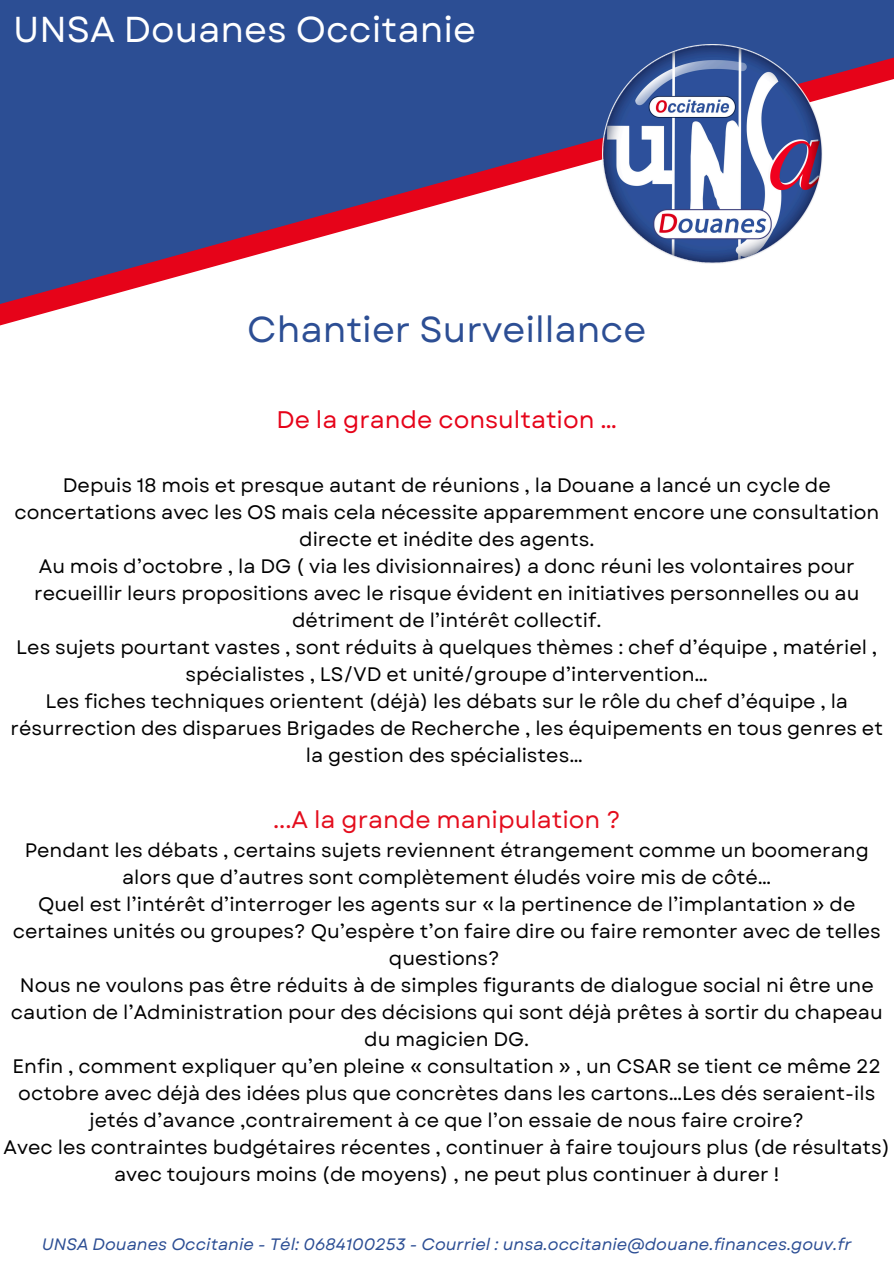
<style>
.page{position:relative;width:894px;height:1264px;background:#fff}
.page>*{position:absolute;margin:0;border:0;box-sizing:border-box;transform-origin:0 0}
.t1{font:36px "Garet";color:#fff}
.t2{font:36px "Garet";color:#2c4e94}
.t3{font:24px "Garet";color:#e40d1d}
.t4{font:24px "Garet";color:#e60319}
.t5{font:19.5px/27px "Garet";color:#000;text-align:center}
.t6{font:italic 16.5px "Garet";color:#2c4e94}
</style>
<div class="page">
<svg style="left:0;top:0;width:893px;height:309px;fill:#2c4e94"></svg>
<img style="left:602px;top:44px;width:220px;height:219px">
<p class="t1" style="left:13px;top:3px;width:464px">UNSA Douanes Occitanie</p>
<p class="t2" style="left:247px;top:303px;width:400px">Chantier Surveillance</p>
<h1 class="t4" style="left:276px;top:402px;width:342px">De la grande consultation …</h1>
<h2 class="t5" style="left:11px;top:472px;width:873px">Depuis 18 mois et presque autant de réunions , la Douane a lancé un cycle de concertations avec les OS mais cela nécessite apparemment encore une consultation directe et inédite des agents.<br>Au mois d’octobre , la DG ( via les divisionnaires) a donc réuni les volontaires pour recueillir leurs propositions avec le risque évident en initiatives personnelles ou au détriment de l’intérêt collectif.<br>Les sujets pourtant vastes , sont réduits à quelques thèmes : chef d’équipe , matériel , spécialistes , LS/VD et unité/groupe d’intervention…<br>Les fiches techniques orientent (déjà) les débats sur le rôle du chef d’équipe , la résurrection des disparues Brigades de Recherche , les équipements en tous genres et la gestion des spécialistes…</h2>
<h3 class="t3" style="left:273px;top:802px;width:349px">...A la grande manipulation ?</h3>
<h3 class="t5" style="left:4px;top:836px;width:887px">Pendant les débats , certains sujets reviennent étrangement comme un boomerang alors que d’autres sont complètement éludés voire mis de côté…<br>Quel est l’intérêt d’interroger les agents sur « la pertinence de l’implantation » de certaines unités ou groupes? Qu’espère t’on faire dire ou faire remonter avec de telles questions?<br>Nous ne voulons pas être réduits à de simples figurants de dialogue social ni être une caution de l’Administration pour des décisions qui sont déjà prêtes à sortir du chapeau du magicien DG.<br>Enfin , comment expliquer qu’en pleine « consultation » , un CSAR se tient ce même 22 octobre avec déjà des idées plus que concrètes dans les cartons…Les dés seraient-ils jetés d’avance ,contrairement à ce que l’on essaie de nous faire croire?<br>Avec les contraintes budgétaires récentes , continuer à faire toujours plus (de résultats) avec toujours moins (de moyens) , ne peut plus continuer à durer !</h3>
<h1 class="t6" style="left:42px;top:1232px;width:811px">UNSA Douanes Occitanie - Tél: 0684100253 - Courriel : unsa.occitanie@douane.finances.gouv.fr</h1>
</div>
